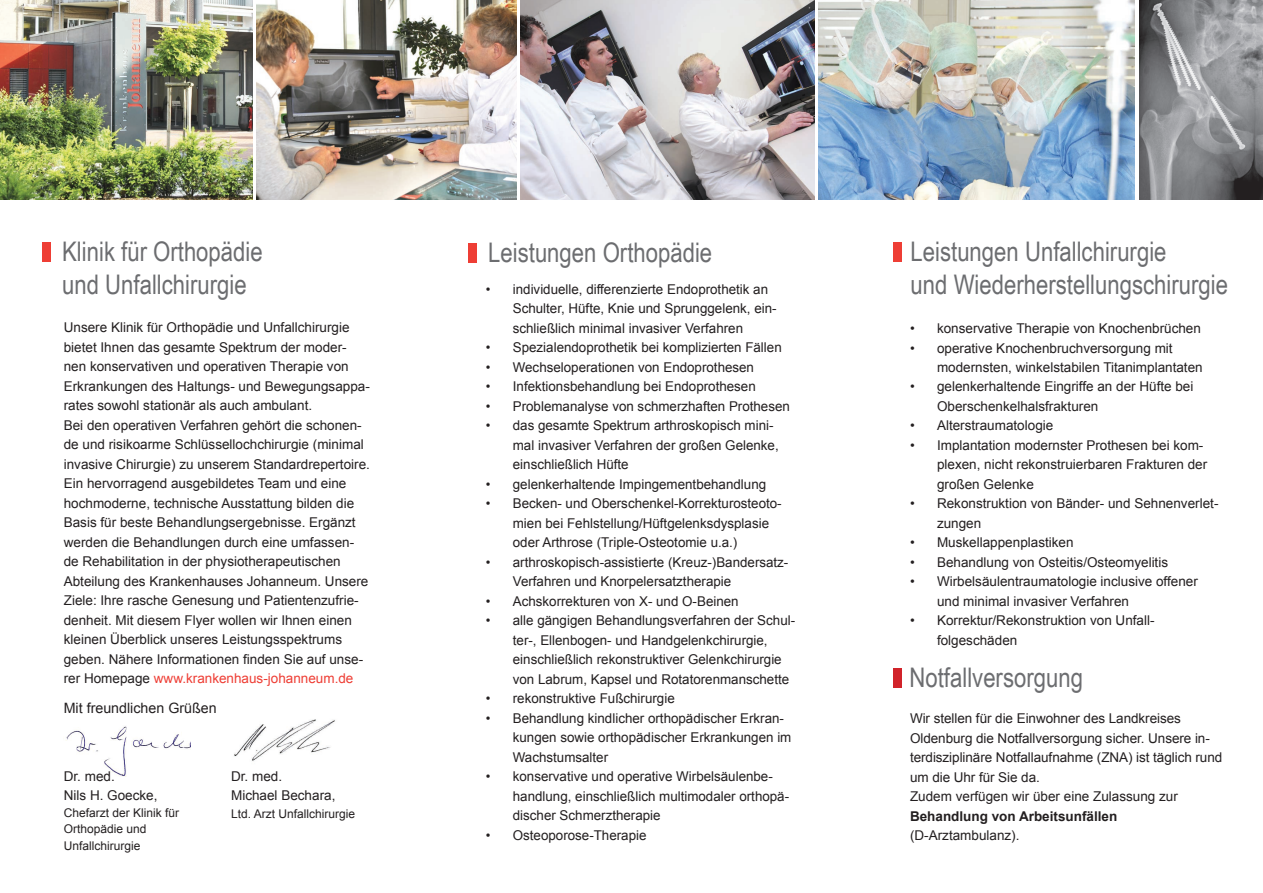
<style>
.page{position:relative;width:1263px;height:893px;background:#fff}
.page>*{position:absolute;margin:0;border:0;box-sizing:border-box;transform-origin:0 0}
.t1{font:27px/32.4px "Arial Narrow";color:#6c6d70}
.t2{font:14.25px "Arial";color:#231f20}
.t3{font:13.5px/19.5px "Arial";color:#231f20}
.t4{font:700 13.5px "Arial";color:#231f20}
.t5{font:12px/16.5px "Arial";color:#231f20}
.s1{color:#ee3e35}
</style>
<div class="page">
<img style="left:256px;top:0;width:261px;height:200px">
<img style="left:66px;top:726px;width:124px;height:50px">
<img style="left:521px;top:0;width:294px;height:200px">
<img style="left:0;top:0;width:252px;height:200px">
<img style="left:1140px;top:0;width:123px;height:199px">
<div style="left:43px;top:242px;width:8px;height:20px;background:#ee3e35"></div>
<div style="left:893px;top:242px;width:8px;height:20px;background:#ee3e35"></div>
<div style="left:893px;top:668px;width:8px;height:20px;background:#d1232a"></div>
<img style="left:819px;top:0;width:315px;height:200px">
<div style="left:469px;top:243px;width:8px;height:20px;background:#ee3e35"></div>
<img style="left:234px;top:719px;width:101px;height:42px">
<h1 class="t1" style="left:62px;top:235px;width:202px">Klinik für Orthopädie und Unfallchirurgie</h1>
<p class="t3" style="left:64px;top:318px;width:308px">Unsere Klinik für Orthopädie und Unfallchirurgie bietet Ihnen das gesamte Spektrum der moder&shy;nen konservativen und operativen Therapie von Erkrankungen des Haltungs- und Bewegungsappa&shy;rates sowohl stationär als auch ambulant.<br>Bei den operativen Verfahren gehört die schonen&shy;de und risikoarme Schlüssellochchirurgie (minimal invasive Chirurgie) zu unserem Standardrepertoire.<br>Ein hervorragend ausgebildetes Team und eine hochmoderne, technische Ausstattung bilden die Basis für beste Behandlungsergebnisse. Ergänzt werden die Behandlungen durch eine umfassen&shy;de Rehabilitation in der physiotherapeutischen Abteilung des Krankenhauses Johanneum. Unsere Ziele: Ihre rasche Genesung und Patientenzufrie&shy;denheit. Mit diesem Flyer wollen wir Ihnen einen kleinen Überblick unseres Leistungsspektrums geben. Nähere Informationen finden Sie auf unse&shy;rer Homepage <span class="s1">www.krankenhaus-johanneum.de</span></p>
<p class="t2" style="left:64px;top:699px;width:154px">Mit freundlichen Grüßen</p>
<p class="t3" style="left:64px;top:766px;width:95px">Dr. med.<br>Nils H. Goecke,</p>
<p class="t5" style="left:64px;top:804px;width:117px">Chefarzt der Klinik für<br>Orthopädie und<br>Unfallchirurgie</p>
<p class="t3" style="left:231px;top:766px;width:106px">Dr. med.<br>Michael Bechara,</p>
<p class="t5" style="left:231px;top:806px;width:126px">Ltd. Arzt Unfallchirurgie</p>
<h1 class="t1" style="left:488px;top:236px;width:226px">Leistungen Orthopädie</h1>
<p class="t3" style="left:513px;top:279px;width:265px;text-indent:-27px">• individuelle, differenzierte Endoprothetik an<br>Schulter, Hüfte, Knie und Sprunggelenk, ein&shy;schließlich minimal invasiver Verfahren</p>
<p class="t3" style="left:486px;top:338px;width:297px">• Spezialendoprothetik bei komplizierten Fällen</p>
<p class="t3" style="left:486px;top:357px;width:270px">• Wechseloperationen von Endoprothesen</p>
<p class="t3" style="left:486px;top:377px;width:271px">• Infektionsbehandlung bei Endoprothesen</p>
<p class="t3" style="left:486px;top:396px;width:306px">• Problemanalyse von schmerzhaften Prothesen</p>
<p class="t3" style="left:513px;top:416px;width:267px;text-indent:-27px">• das gesamte Spektrum arthroskopisch mini&shy;mal invasiver Verfahren der großen Gelenke, einschließlich Hüfte</p>
<p class="t3" style="left:486px;top:474px;width:282px">• gelenkerhaltende Impingementbehandlung</p>
<p class="t3" style="left:513px;top:494px;width:270px;text-indent:-27px">• Becken- und Oberschenkel-Korrekturosteoto&shy;mien bei Fehlstellung/Hüftgelenksdysplasie oder Arthrose (Triple-Osteotomie u.a.)</p>
<p class="t3" style="left:513px;top:552px;width:277px;text-indent:-27px">• arthroskopisch-assistierte (Kreuz-)Bandersatz-<br>Verfahren und Knorpelersatztherapie</p>
<p class="t3" style="left:486px;top:591px;width:254px">• Achskorrekturen von X- und O-Beinen</p>
<p class="t3" style="left:513px;top:611px;width:284px;text-indent:-27px">• alle gängigen Behandlungsverfahren der Schul&shy;ter-, Ellenbogen- und Handgelenkchirurgie, einschließlich rekonstruktiver Gelenkchirurgie von Labrum, Kapsel und Rotatorenmanschette</p>
<p class="t3" style="left:486px;top:689px;width:190px">• rekonstruktive Fußchirurgie</p>
<p class="t3" style="left:513px;top:708px;width:280px;text-indent:-27px">• Behandlung kindlicher orthopädischer Erkran&shy;kungen sowie orthopädischer Erkrankungen im<br>Wachstumsalter</p>
<p class="t3" style="left:513px;top:767px;width:278px;text-indent:-27px">• konservative und operative Wirbelsäulenbe&shy;handlung, einschließlich multimodaler orthopä&shy;discher Schmerztherapie</p>
<p class="t3" style="left:486px;top:825px;width:162px">• Osteoporose-Therapie</p>
<h1 class="t1" style="left:910px;top:235px;width:319px">Leistungen Unfallchirurgie<br>und Wiederherstellungschirurgie</h1>
<p class="t3" style="left:910px;top:319px;width:292px">• konservative Therapie von Knochenbrüchen</p>
<p class="t3" style="left:937px;top:338px;width:267px;text-indent:-27px">• operative Knochenbruchversorgung mit modernsten, winkelstabilen Titanimplantaten</p>
<p class="t3" style="left:937px;top:377px;width:258px;text-indent:-27px">• gelenkerhaltende Eingriffe an der Hüfte bei<br>Oberschenkelhalsfrakturen</p>
<p class="t3" style="left:910px;top:416px;width:145px">• Alterstraumatologie</p>
<p class="t3" style="left:937px;top:436px;width:272px;text-indent:-27px">• Implantation modernster Prothesen bei kom&shy;plexen, nicht rekonstruierbaren Frakturen der großen Gelenke</p>
<p class="t3" style="left:937px;top:494px;width:283px;text-indent:-27px">• Rekonstruktion von Bänder- und Sehnenverlet&shy;zungen</p>
<p class="t3" style="left:910px;top:533px;width:165px">• Muskellappenplastiken</p>
<p class="t3" style="left:910px;top:553px;width:260px">• Behandlung von Osteitis/Osteomyelitis</p>
<p class="t3" style="left:937px;top:572px;width:262px;text-indent:-27px">• Wirbelsäulentraumatologie inclusive offener und minimal invasiver Verfahren</p>
<p class="t3" style="left:937px;top:611px;width:219px;text-indent:-27px">• Korrektur/Rekonstruktion von Unfall&shy;folgeschäden</p>
<h1 class="t1" style="left:909px;top:661px;width:175px">Notfallversorgung</h1>
<p class="t3" style="left:910px;top:709px;width:314px">Wir stellen für die Einwohner des Landkreises Oldenburg die Notfallversorgung sicher. Unsere in&shy;terdisziplinäre Notfallaufnahme (ZNA) ist täglich rund um die Uhr für Sie da.<br>Zudem verfügen wir über eine Zulassung zur</p>
<p class="t4" style="left:910px;top:807px;width:209px">Behandlung von Arbeitsunfällen</p>
<p class="t3" style="left:910px;top:826px;width:111px">(D-Arztambulanz).</p>
</div>
